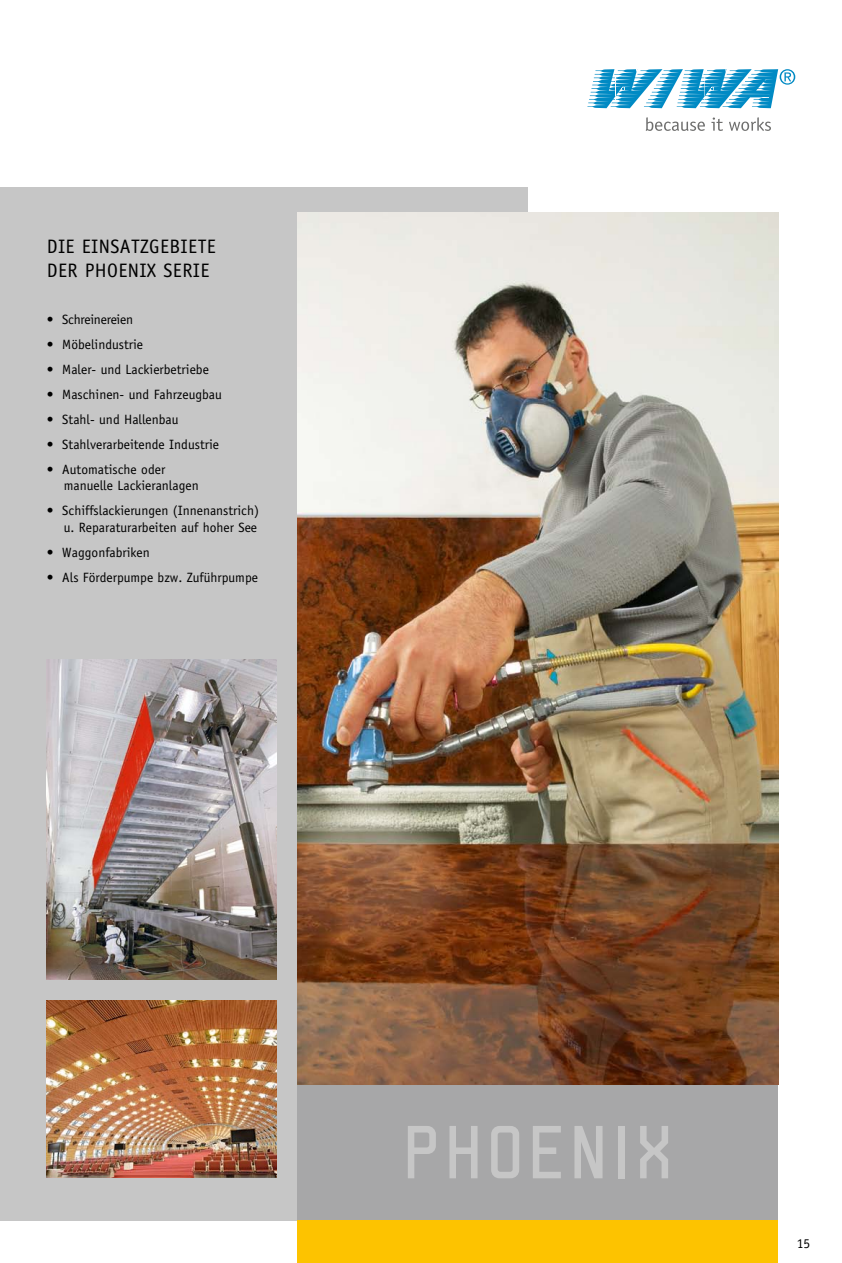
<style>
.page{position:relative;width:842px;height:1263px;background:#fff}
.page>*{position:absolute;margin:0;border:0;box-sizing:border-box;transform-origin:0 0}
.t1{font:79.5px "Robust ICG";letter-spacing:.03em;color:#c6c6c6}
.t2{font:19.5px/24px "Officina Sans";letter-spacing:.02em;color:#000}
.t3{font:13.5px/16.5px "Officina Sans";color:#000}
.t4{font:13.5px "Officina Sans";letter-spacing:-.02em;color:#000}
</style>
<div class="page">
<div style="left:0;top:187px;width:527px;height:1033px;background:#c6c6c6"></div>
<svg style="left:646px;top:117px;width:59px;height:14px"></svg>
<svg style="left:711px;top:117px;width:12px;height:14px"></svg>
<svg style="left:729px;top:117px;width:42px;height:14px"></svg>
<svg style="left:587px;top:69px;width:208px;height:39px"></svg>
<div style="left:298px;top:1084px;width:480px;height:136px;background:#a7a7a8"></div>
<div style="left:298px;top:1220px;width:480px;height:43px;background:#fdc300"></div>
<img style="left:298px;top:213px;width:480px;height:872px">
<img style="left:47px;top:659px;width:229px;height:321px">
<img style="left:47px;top:1001px;width:229px;height:177px">
<h2 class="t2" style="left:47px;top:234px;width:170px">DIE EINSATZGEBIETE<br>DER PHOENIX SERIE</h2>
<p class="t4" style="left:47px;top:311px;width:88px">• Schreinereien</p>
<p class="t3" style="left:47px;top:336px;width:98px">• Möbelindustrie</p>
<p class="t3" style="left:47px;top:361px;width:164px">• Maler- und Lackierbetriebe</p>
<p class="t3" style="left:47px;top:386px;width:177px">• Maschinen- und Fahrzeugbau</p>
<p class="t3" style="left:47px;top:411px;width:133px">• Stahl- und Hallenbau</p>
<p class="t3" style="left:47px;top:436px;width:174px">• Stahlverarbeitende Industrie</p>
<p class="t3" style="left:64px;top:461px;width:136px;text-indent:-17px">• Automatische oder manuelle Lackieranlagen</p>
<p class="t3" style="left:47px;top:502px;width:214px;text-align:right">• Schiffslackierungen (Innenanstrich) u. Reparaturarbeiten auf hoher See</p>
<p class="t3" style="left:47px;top:544px;width:105px">• Waggonfabriken</p>
<p class="t3" style="left:47px;top:569px;width:213px">• Als Förderpumpe bzw. Zuführpumpe</p>
<h1 class="t1" style="left:402px;top:1109px;width:273px">PHOENIX</h1>
<p class="t3" style="left:797px;top:1235px;width:15px">15</p>
</div>
